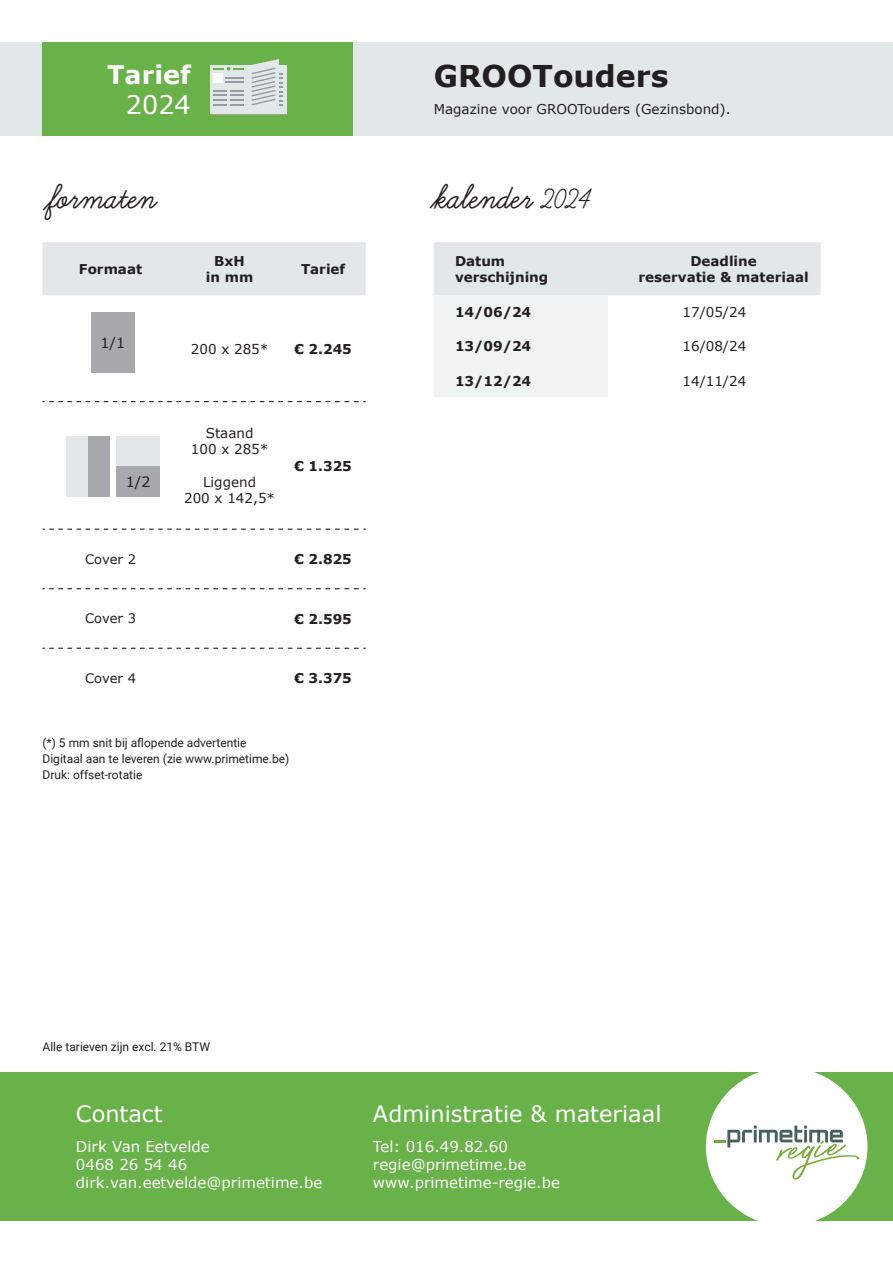
<style>
.page{position:relative;width:893px;height:1263px;background:#fff}
.page>*{position:absolute;margin:0;border:0;box-sizing:border-box;transform-origin:0 0}
.t1{font:700 37.5px "Learning Curve";color:#231f20}
.t2{font:700 30px "Verdana";color:#231f20}
.t3{font:700 25.5px/30.6px "Verdana";color:#fff;text-align:right}
.t4{font:22.5px "Verdana";color:#fff}
.t5{font:15px "Verdana";color:#fff}
.t6{font:14.25px "Verdana";color:#231f20}
.t7{font:700 13.5px "Verdana";color:#231f20}
.t8{font:13.5px/16.2px "Verdana";color:#231f20;text-align:center}
.t9{font:13.05px "Verdana";letter-spacing:-.005em;color:#231f20}
.Prijs_subtitel{font:12px "Roboto";color:#231f20}
.s1{font-weight:400}
.s2{font-size:30px}
</style>
<div class="page">
<div style="left:43px;top:242px;width:323px;height:53px;background:#e2e8e7"></div>
<svg style="left:43px;top:401px;width:323px;height:1px"></svg>
<svg style="left:43px;top:529px;width:323px;height:1px"></svg>
<svg style="left:43px;top:588px;width:323px;height:1px"></svg>
<svg style="left:43px;top:648px;width:323px;height:1px"></svg>
<div style="left:116px;top:437px;width:44px;height:60px;background:#e2e8e7"></div>
<div style="left:116px;top:467px;width:44px;height:30px;background:#a8a9ad"></div>
<div style="left:66px;top:437px;width:44px;height:60px;background:#e2e8e7"></div>
<div style="left:88px;top:437px;width:22px;height:60px;background:#a8a9ad"></div>
<div style="left:91px;top:312px;width:44px;height:61px;background:#a8a9ad"></div>
<div style="left:0;top:43px;width:893px;height:93px;background:#e2e8e7"></div>
<div style="left:43px;top:43px;width:310px;height:93px;background:#69b149"></div>
<div style="left:210px;top:66px;width:38px;height:48px;background:#e2e8e7"></div>
<svg style="left:211px;top:59px;width:76px;height:56px"></svg>
<svg style="left:434px;top:242px;width:387px;height:155px"></svg>
<div style="left:0;top:1072px;width:893px;height:149px;background:#69b149"></div>
<div style="left:706px;top:1067px;width:161px;height:159px;background:#fff;border-radius:50%"></div>
<svg style="left:714px;top:1125px;width:145px;height:54px"></svg>
<p class="t3" style="left:107px;top:59px;width:85px">Tarief<br><span class="s1">2024</span></p>
<p class="t2" style="left:434px;top:57px;width:236px">GROOTouders</p>
<p class="t8" style="left:434px;top:101px;width:298px">Magazine voor GROOTouders (Gezinsbond).</p>
<p class="t1" style="left:49px;top:177px;width:110px">formaten</p>
<p class="t1" style="left:434px;top:177px;width:159px">kalender <span class="s2">2024</span></p>
<p class="t7" style="left:79px;top:260px;width:65px">Formaat</p>
<p class="t7" style="left:214px;top:252px;width:32px">BxH</p>
<p class="t7" style="left:206px;top:268px;width:49px">in mm</p>
<p class="t7" style="left:301px;top:260px;width:46px">Tarief</p>
<p class="t7" style="left:455px;top:252px;width:52px">Datum</p>
<p class="t7" style="left:455px;top:268px;width:95px">verschijning</p>
<p class="t7" style="left:690px;top:252px;width:68px">Deadline</p>
<p class="t7" style="left:638px;top:268px;width:172px">reservatie &amp; materiaal</p>
<p class="t6" style="left:101px;top:334px;width:26px">1/1</p>
<p class="t6" style="left:126px;top:473px;width:26px">1/2</p>
<p class="t8" style="left:191px;top:341px;width:79px">200 x 285*</p>
<p class="t7" style="left:294px;top:340px;width:59px">€ 2.245</p>
<p class="t8" style="left:191px;top:425px;width:79px">Staand<br>100 x 285*</p>
<p class="t8" style="left:184px;top:474px;width:93px">Liggend<br>200 x 142,5*</p>
<p class="t7" style="left:294px;top:457px;width:59px">€ 1.325</p>
<p class="t9" style="left:85px;top:551px;width:52px">Cover 2</p>
<p class="t7" style="left:294px;top:550px;width:59px">€ 2.825</p>
<p class="t9" style="left:85px;top:610px;width:52px">Cover 3</p>
<p class="t7" style="left:294px;top:610px;width:59px">€ 2.595</p>
<p class="t9" style="left:85px;top:670px;width:52px">Cover 4</p>
<p class="t7" style="left:294px;top:669px;width:59px">€ 3.375</p>
<p class="Prijs_subtitel" style="left:43px;top:734px;width:206px">(*) 5 mm snit bij aflopende advertentie</p>
<p class="Prijs_subtitel" style="left:43px;top:750px;width:248px">Digitaal aan te leveren (zie www.primetime.be)</p>
<p class="Prijs_subtitel" style="left:43px;top:766px;width:101px">Druk: offset-rotatie</p>
<p class="t7" style="left:455px;top:304px;width:78px">14/06/24</p>
<p class="t8" style="left:682px;top:305px;width:65px">17/05/24</p>
<p class="t7" style="left:455px;top:338px;width:78px">13/09/24</p>
<p class="t8" style="left:682px;top:339px;width:65px">16/08/24</p>
<p class="t7" style="left:455px;top:372px;width:78px">13/12/24</p>
<p class="t8" style="left:682px;top:373px;width:65px">14/11/24</p>
<p class="Prijs_subtitel" style="left:43px;top:1038px;width:169px">Alle tarieven zijn excl. 21% BTW</p>
<p class="t4" style="left:76px;top:1100px;width:88px">Contact</p>
<p class="t5" style="left:76px;top:1137px;width:135px">Dirk Van Eetvelde</p>
<p class="t5" style="left:76px;top:1155px;width:113px">0468 26 54 46</p>
<p class="t5" style="left:76px;top:1173px;width:248px">dirk.van.eetvelde@primetime.be</p>
<p class="t4" style="left:373px;top:1100px;width:290px">Administratie &amp; materiaal</p>
<p class="t5" style="left:373px;top:1137px;width:137px">Tel: 016.49.82.60</p>
<p class="t5" style="left:373px;top:1155px;width:155px">regie@primetime.be</p>
<p class="t5" style="left:373px;top:1173px;width:189px">www.primetime-regie.be</p>
</div>
